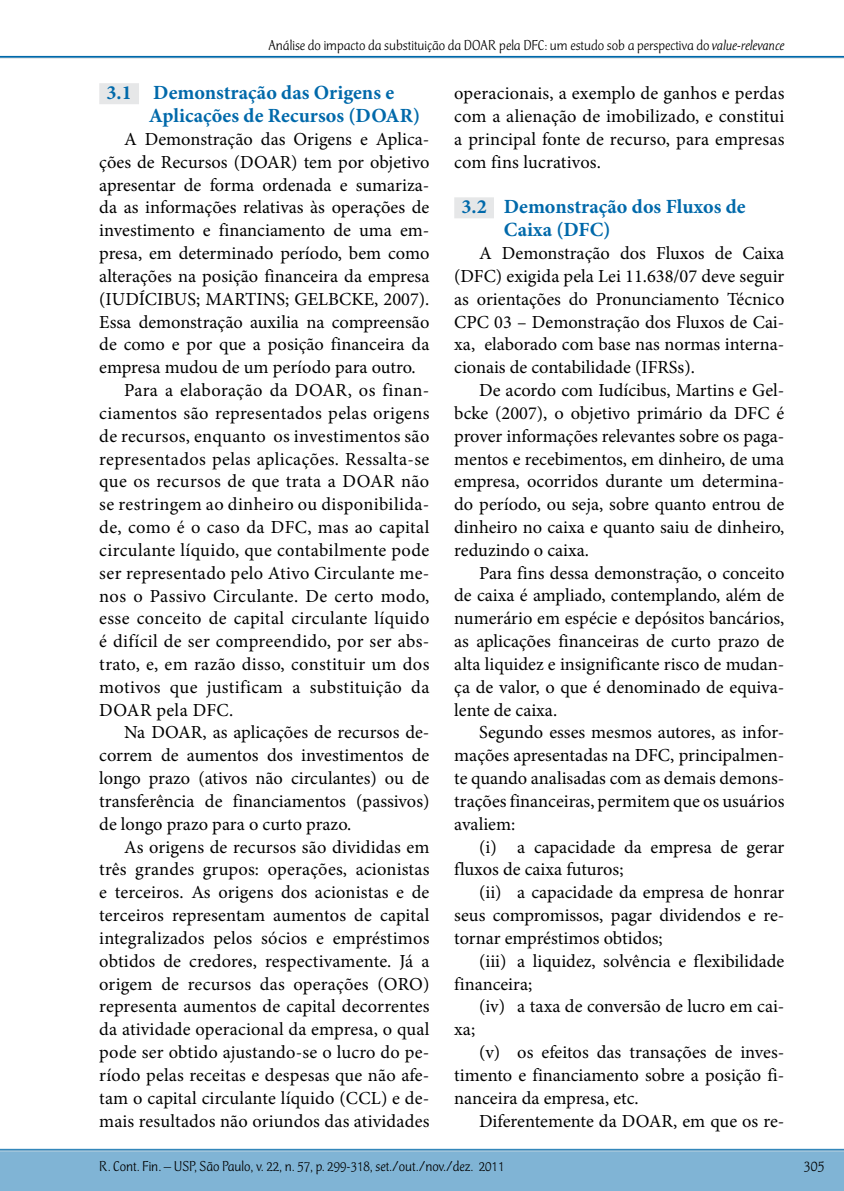
<style>
.page{position:relative;width:844px;height:1191px;background:#fff}
.page>*{position:absolute;margin:0;border:0;box-sizing:border-box;transform-origin:0 0}
.t1{font:700 20.12px/22.8px "Minion Pro";color:#0069aa}
.t2{font:18.38px/22.8px "Minion Pro";letter-spacing:.005em;color:#000;text-align:justify}
.t3{font:300 15.75px "CT Mercurius Std";color:#000}
.t4{font:300 14.88px "CT Mercurius Std";color:#000}
.s1{font-style:italic}
</style>
<div class="page">
<hr style="left:0;top:57px;width:843px;height:2px;background:#e6e7e8">
<hr style="left:0;top:56px;width:843px;height:2px;background:#0069aa">
<div style="left:0;top:1151px;width:843px;height:40px;background:#80b4d5"></div>
<hr style="left:0;top:1149px;width:843px;height:2px;background:#e6e7e8">
<hr style="left:0;top:1148px;width:843px;height:2px;background:#3387bb">
<div style="left:99px;top:83px;width:40px;height:21px;background:#e6e7e8"></div>
<div style="left:454px;top:197px;width:40px;height:21px;background:#e6e7e8"></div>
<p class="t4" style="left:268px;top:37px;width:517px">Análise do impacto da substituição da DOAR pela DFC: um estudo sob a perspectiva do <span class="s1">value-relevance</span></p>
<p class="t1" style="left:149px;top:81px;width:273px;text-indent:-42px">3.1 Demonstração das Origens e<br>Aplicações de Recursos (DOAR)</p>
<p class="t2" style="left:124px;top:128px;width:307px">A Demonstração das Origens e Aplica-</p>
<p class="t2" style="left:99px;top:151px;width:331px">ções de Recursos (DOAR) tem por objetivo</p>
<p class="t2" style="left:99px;top:173px;width:331px">apresentar de forma ordenada e sumariza-</p>
<p class="t2" style="left:99px;top:196px;width:331px">da as informações relativas às operações de</p>
<p class="t2" style="left:99px;top:219px;width:331px">investimento e financiamento de uma em-</p>
<p class="t2" style="left:99px;top:242px;width:331px">presa, em determinado período, bem como</p>
<p class="t2" style="left:99px;top:265px;width:331px">alterações na posição financeira da empresa</p>
<p class="t2" style="left:99px;top:287px;width:331px">(IUDÍCIBUS; MARTINS; GELBCKE, 2007).</p>
<p class="t2" style="left:99px;top:310px;width:331px">Essa demonstração auxilia na compreensão</p>
<p class="t2" style="left:99px;top:333px;width:331px">de como e por que a posição financeira da</p>
<p class="t2" style="left:99px;top:356px;width:318px">empresa mudou de um período para outro.</p>
<p class="t2" style="left:124px;top:379px;width:307px">Para a elaboração da DOAR, os finan-</p>
<p class="t2" style="left:99px;top:402px;width:331px">ciamentos são representados pelas origens</p>
<p class="t2" style="left:99px;top:424px;width:331px">de recursos, enquanto os investimentos são</p>
<p class="t2" style="left:99px;top:447px;width:331px">representados pelas aplicações. Ressalta-se</p>
<p class="t2" style="left:99px;top:470px;width:331px">que os recursos de que trata a DOAR não</p>
<p class="t2" style="left:99px;top:493px;width:331px">se restringem ao dinheiro ou disponibilida-</p>
<p class="t2" style="left:99px;top:516px;width:331px">de, como é o caso da DFC, mas ao capital</p>
<p class="t2" style="left:99px;top:538px;width:331px">circulante líquido, que contabilmente pode</p>
<p class="t2" style="left:99px;top:561px;width:331px">ser representado pelo Ativo Circulante me-</p>
<p class="t2" style="left:99px;top:584px;width:331px">nos o Passivo Circulante. De certo modo,</p>
<p class="t2" style="left:99px;top:607px;width:331px">esse conceito de capital circulante líquido</p>
<p class="t2" style="left:99px;top:630px;width:331px">é difícil de ser compreendido, por ser abs-</p>
<p class="t2" style="left:99px;top:653px;width:331px">trato, e, em razão disso, constituir um dos</p>
<p class="t2" style="left:99px;top:675px;width:331px">motivos que justificam a substituição da</p>
<p class="t2" style="left:99px;top:698px;width:135px">DOAR pela DFC.</p>
<p class="t2" style="left:124px;top:721px;width:307px">Na DOAR, as aplicações de recursos de-</p>
<p class="t2" style="left:99px;top:744px;width:331px">correm de aumentos dos investimentos de</p>
<p class="t2" style="left:99px;top:767px;width:331px">longo prazo (ativos não circulantes) ou de</p>
<p class="t2" style="left:99px;top:790px;width:331px">transferência de financiamentos (passivos)</p>
<p class="t2" style="left:99px;top:812px;width:253px">de longo prazo para o curto prazo.</p>
<p class="t2" style="left:124px;top:835px;width:307px">As origens de recursos são divididas em</p>
<p class="t2" style="left:99px;top:858px;width:331px">três grandes grupos: operações, acionistas</p>
<p class="t2" style="left:99px;top:881px;width:331px">e terceiros. As origens dos acionistas e de</p>
<p class="t2" style="left:99px;top:904px;width:331px">terceiros representam aumentos de capital</p>
<p class="t2" style="left:99px;top:926px;width:331px">integralizados pelos sócios e empréstimos</p>
<p class="t2" style="left:99px;top:949px;width:331px">obtidos de credores, respectivamente. Já a</p>
<p class="t2" style="left:99px;top:972px;width:331px">origem de recursos das operações (ORO)</p>
<p class="t2" style="left:99px;top:995px;width:331px">representa aumentos de capital decorrentes</p>
<p class="t2" style="left:99px;top:1018px;width:331px">da atividade operacional da empresa, o qual</p>
<p class="t2" style="left:99px;top:1041px;width:331px">pode ser obtido ajustando-se o lucro do pe-</p>
<p class="t2" style="left:99px;top:1063px;width:331px">ríodo pelas receitas e despesas que não afe-</p>
<p class="t2" style="left:99px;top:1086px;width:331px">tam o capital circulante líquido (CCL) e de-</p>
<p class="t2" style="left:99px;top:1109px;width:331px">mais resultados não oriundos das atividades</p>
<p class="t2" style="left:454px;top:82px;width:331px">operacionais, a exemplo de ganhos e perdas com a alienação de imobilizado, e constitui a principal fonte de recurso, para empresas com fins lucrativos.</p>
<p class="t1" style="left:504px;top:195px;width:243px;text-indent:-42px">3.2 Demonstração dos Fluxos de<br>Caixa (DFC)</p>
<p class="t2" style="left:454px;top:242px;width:331px;text-indent:25px">A Demonstração dos Fluxos de Caixa (DFC) exigida pela Lei 11.638/07 deve seguir as orientações do Pronunciamento Técnico CPC 03 – Demonstração dos Fluxos de Cai&shy;xa, elaborado com base nas normas interna&shy;cionais de contabilidade (IFRSs).</p>
<p class="t2" style="left:454px;top:379px;width:331px;text-indent:25px">De acordo com Iudícibus, Martins e Gel&shy;bcke (2007), o objetivo primário da DFC é prover informações relevantes sobre os paga&shy;mentos e recebimentos, em dinheiro, de uma empresa, ocorridos durante um determina&shy;do período, ou seja, sobre quanto entrou de dinheiro no caixa e quanto saiu de dinheiro, reduzindo o caixa.</p>
<p class="t2" style="left:454px;top:561px;width:331px;text-indent:25px">Para fins dessa demonstração, o conceito de caixa é ampliado, contemplando, além de numerário em espécie e depósitos bancários, as aplicações financeiras de curto prazo de alta liquidez e insignificante risco de mudan&shy;ça de valor, o que é denominado de equiva&shy;lente de caixa.</p>
<p class="t2" style="left:454px;top:721px;width:331px;text-indent:25px">Segundo esses mesmos autores, as infor&shy;mações apresentadas na DFC, principalmen&shy;te quando analisadas com as demais demons&shy;trações financeiras, permitem que os usuários avaliem:</p>
<p class="t2" style="left:454px;top:835px;width:331px;text-indent:25px">(i) a capacidade da empresa de gerar fluxos de caixa futuros;</p>
<p class="t2" style="left:454px;top:881px;width:331px;text-indent:25px">(ii) a capacidade da empresa de honrar seus compromissos, pagar dividendos e re&shy;tornar empréstimos obtidos;</p>
<p class="t2" style="left:454px;top:949px;width:331px;text-indent:25px">(iii) a liquidez, solvência e flexibilidade financeira;</p>
<p class="t2" style="left:479px;top:995px;width:307px">(iv) a taxa de conversão de lucro em cai-</p>
<p class="t2" style="left:454px;top:1018px;width:22px">xa;</p>
<p class="t2" style="left:454px;top:1041px;width:331px;text-indent:25px">(v) os efeitos das transações de inves&shy;timento e financiamento sobre a posição fi&shy;nanceira da empresa, etc.</p>
<p class="t2" style="left:479px;top:1109px;width:307px">Diferentemente da DOAR, em que os re-</p>
<p class="t4" style="left:99px;top:1158px;width:406px">R. Cont. Fin. – USP, São Paulo, v. 22, n. 57, p. 299-318, set./out./nov./dez. 2011</p>
<p class="t3" style="left:803px;top:1157px;width:22px">305</p>
</div>
